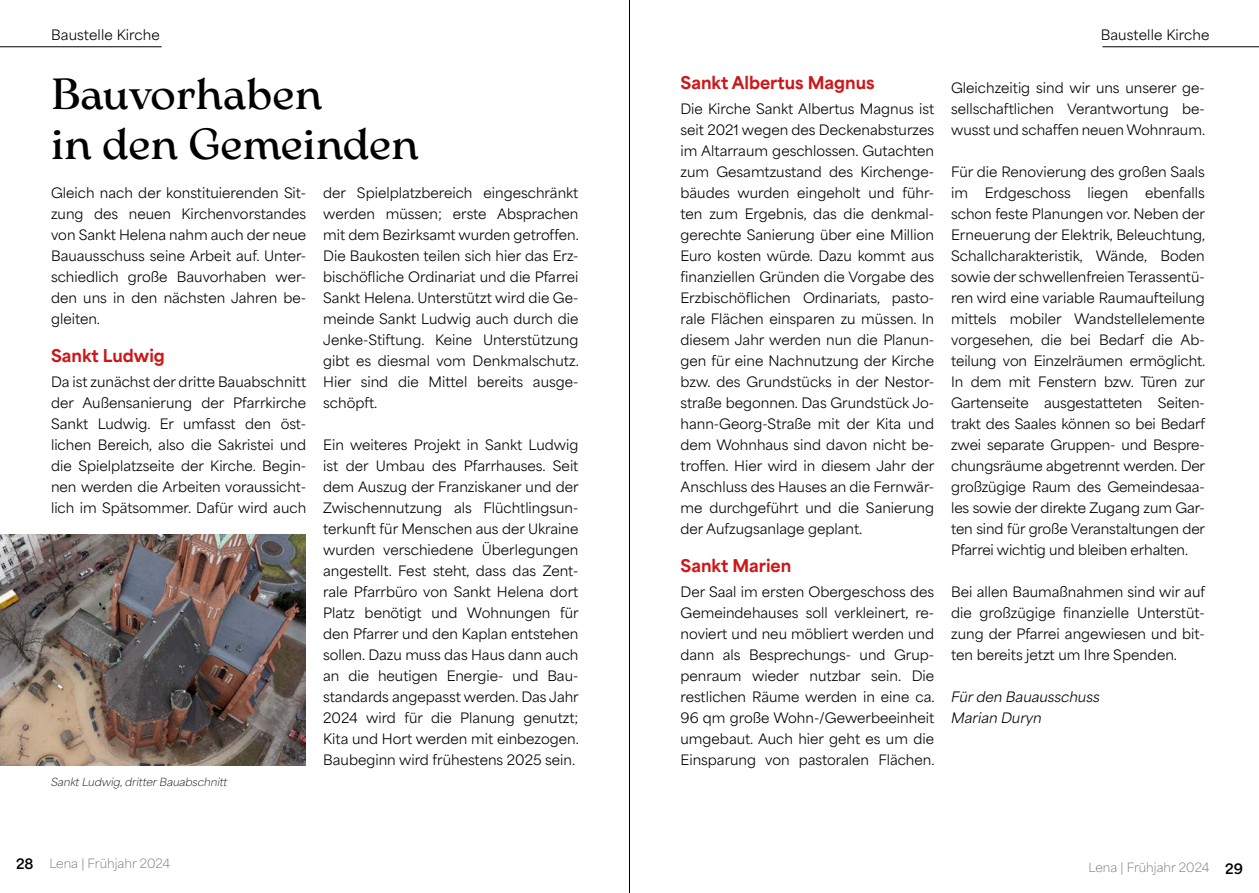
<style>
.page{position:relative;width:1259px;height:893px;background:#fff}
.page>*{position:absolute;margin:0;border:0;box-sizing:border-box;transform-origin:0 0}
.t1{font:43.5px/49.5px "Arsenica Variable";color:#000}
.t2{font:800 16.5px "Area Normal";color:#cd1719}
.t3{font:13.5px/21px "Area Normal";color:#000;text-align:justify}
.t4{font:italic 13.5px/21px "Area Normal";color:#000}
.t5{font:100 12px "Area Normal";color:#706f6f}
.t6{font:italic 100 10.5px "Area Normal";color:#000}
.s1{font-weight:700;font-size:13.5px;color:#000}
</style>
<div class="page">
<hr style="left:629px;top:0;width:1px;height:893px;background:#000">
<hr style="left:1102px;top:47px;width:157px;height:1px;background:#000">
<hr style="left:0;top:47px;width:162px;height:1px;background:#000">
<img style="left:0;top:534px;width:306px;height:231px">
<p class="t3" style="left:51px;top:22px;width:110px">Baustelle Kirche</p>
<p class="t3" style="left:1100px;top:22px;width:110px">Baustelle Kirche</p>
<h1 class="t1" style="left:51px;top:66px;width:370px">Bauvorhaben<br>in den Gemeinden</h1>
<p class="t3" style="left:51px;top:181px;width:257px">Gleich nach der konstituierenden Sit&shy;zung des neuen Kirchenvorstandes von Sankt Helena nahm auch der neue Bauausschuss seine Arbeit auf. Unter&shy;schiedlich große Bauvorhaben wer&shy;den uns in den nächsten Jahren be&shy;gleiten.</p>
<p class="t2" style="left:51px;top:340px;width:115px">Sankt Ludwig</p>
<p class="t3" style="left:51px;top:370px;width:257px">Da ist zunächst der dritte Bauabschnitt der Außensanierung der Pfarrkirche Sankt Ludwig. Er umfasst den öst&shy;lichen Bereich, also die Sakristei und die Spielplatzseite der Kirche. Begin&shy;nen werden die Arbeiten voraussicht&shy;lich im Spätsommer. Dafür wird auch</p>
<p class="t2" style="left:680px;top:67px;width:196px">Sankt Albertus Magnus</p>
<p class="t3" style="left:680px;top:97px;width:255px">Die Kirche Sankt Albertus Magnus ist seit 2021 wegen des Deckenabsturzes im Altarraum geschlossen. Gutachten zum Gesamtzustand des Kirchenge&shy;bäudes wurden eingeholt und führ&shy;ten zum Ergebnis, das die denkmal&shy;gerechte Sanierung über eine Million Euro kosten würde. Dazu kommt aus finanziellen Gründen die Vorgabe des Erzbischöflichen Ordinariats, pasto&shy;rale Flächen einsparen zu müssen. In diesem Jahr werden nun die Planun&shy;gen für eine Nachnutzung der Kirche bzw. des Grundstücks in der Nestor&shy;straße begonnen. Das Grundstück Jo&shy;hann-Georg-Straße mit der Kita und dem Wohnhaus sind davon nicht be&shy;troffen. Hier wird in diesem Jahr der Anschluss des Hauses an die Fernwär&shy;me durchgeführt und die Sanierung der Aufzugsanlage geplant.</p>
<p class="t2" style="left:680px;top:550px;width:112px">Sankt Marien</p>
<p class="t3" style="left:680px;top:580px;width:255px">Der Saal im ersten Obergeschoss des Gemeindehauses soll verkleinert, re&shy;noviert und neu möbliert werden und dann als Besprechungs- und Grup&shy;penraum wieder nutzbar sein. Die restlichen Räume werden in eine ca.<br>96 qm große Wohn-/Gewerbeeinheit umgebaut. Auch hier geht es um die Einsparung von pastoralen Flächen.</p>
<p class="t3" style="left:951px;top:76px;width:255px">Gleichzeitig sind wir uns unserer ge&shy;sellschaftlichen Verantwortung be&shy;wusst und schaffen neuen Wohnraum.</p>
<p class="t3" style="left:951px;top:160px;width:255px">Für die Renovierung des großen Saals im Erdgeschoss liegen ebenfalls schon feste Planungen vor. Neben der Erneuerung der Elektrik, Beleuchtung, Schallcharakteristik, Wände, Boden sowie der schwellenfreien Terassentü&shy;ren wird eine variable Raumaufteilung mittels mobiler Wandstellelemente vorgesehen, die bei Bedarf die Ab&shy;teilung von Einzelräumen ermöglicht.<br>In dem mit Fenstern bzw. Türen zur Gartenseite ausgestatteten Seiten&shy;trakt des Saales können so bei Bedarf zwei separate Gruppen- und Bespre&shy;chungsräume abgetrennt werden. Der großzügige Raum des Gemeindesaa&shy;les sowie der direkte Zugang zum Gar&shy;ten sind für große Veranstaltungen der Pfarrei wichtig und bleiben erhalten.</p>
<p class="t3" style="left:951px;top:580px;width:255px">Bei allen Baumaßnahmen sind wir auf die großzügige finanzielle Unterstüt&shy;zung der Pfarrei angewiesen und bit&shy;ten bereits jetzt um Ihre Spenden.</p>
<p class="t4" style="left:951px;top:685px;width:150px">Für den Bauausschuss<br>Marian Duryn</p>
<p class="t3" style="left:323px;top:181px;width:257px">der Spielplatzbereich eingeschränkt werden müssen; erste Absprachen mit dem Bezirksamt wurden getroffen.<br>Die Baukosten teilen sich hier das Erz&shy;bischöfliche Ordinariat und die Pfarrei Sankt Helena. Unterstützt wird die Ge&shy;meinde Sankt Ludwig auch durch die Jenke-Stiftung. Keine Unterstützung gibt es diesmal vom Denkmalschutz.<br>Hier sind die Mittel bereits ausge&shy;schöpft.</p>
<p class="t3" style="left:323px;top:433px;width:257px">Ein weiteres Projekt in Sankt Ludwig ist der Umbau des Pfarrhauses. Seit dem Auszug der Franziskaner und der Zwischennutzung als Flüchtlingsun&shy;terkunft für Menschen aus der Ukraine wurden verschiedene Überlegungen angestellt. Fest steht, dass das Zent&shy;rale Pfarrbüro von Sankt Helena dort Platz benötigt und Wohnungen für den Pfarrer und den Kaplan entstehen sollen. Dazu muss das Haus dann auch an die heutigen Energie- und Bau&shy;standards angepasst werden. Das Jahr 2024 wird für die Planung genutzt; Kita und Hort werden mit einbezogen.<br>Baubeginn wird frühestens 2025 sein.</p>
<p class="t6" style="left:51px;top:773px;width:178px">Sankt Ludwig, dritter Bauabschnitt</p>
<p class="t5" style="left:16px;top:853px;width:156px"><span class="s1">28</span> Lena | Frühjahr 2024</p>
<p class="t5" style="left:1088px;top:857px;width:156px">Lena | Frühjahr 2024 <span class="s1">29</span></p>
</div>
